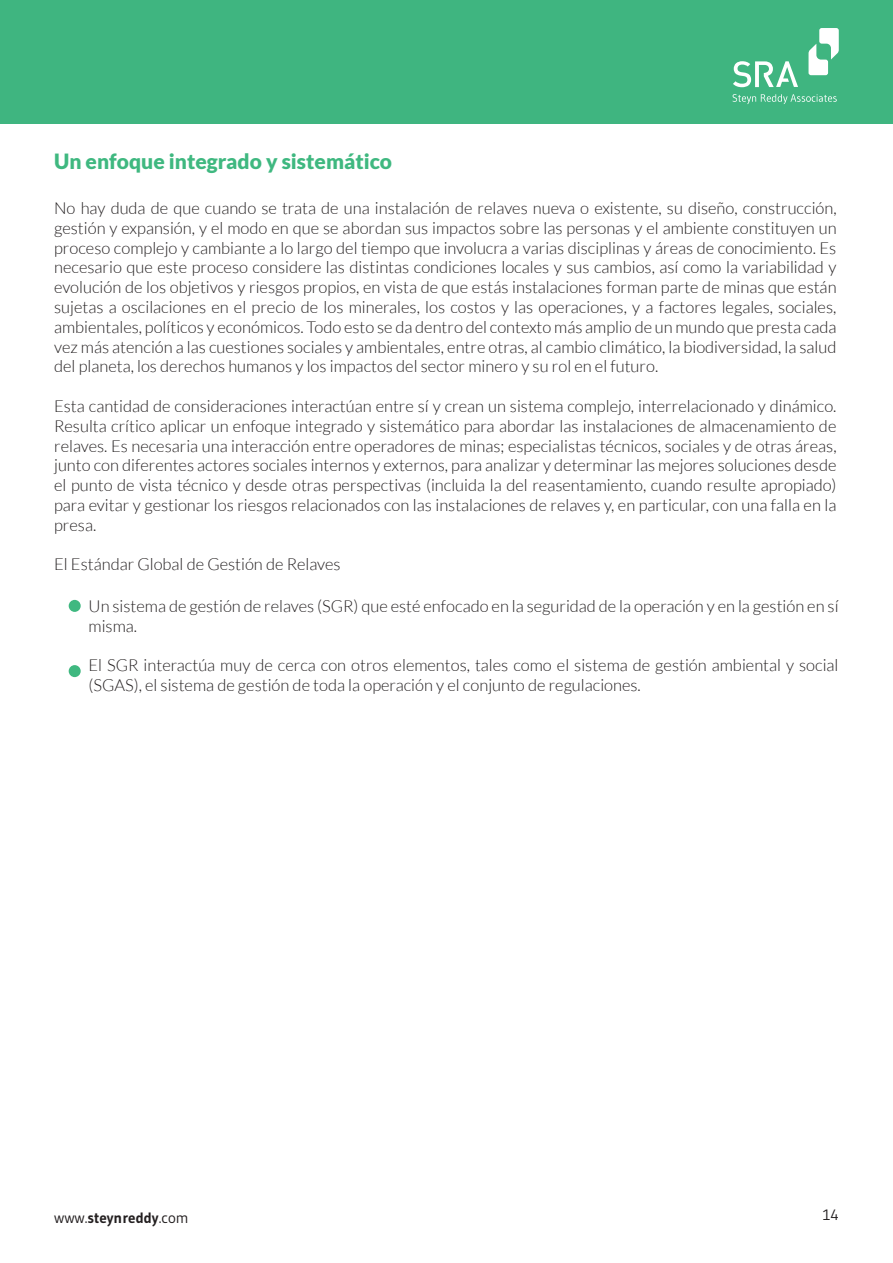
<style>
.page{position:relative;width:893px;height:1263px;background:#fff}
.page>*{position:absolute;margin:0;border:0;box-sizing:border-box;transform-origin:0 0}
.t1{font:900 21px "Lato";color:#3fb880}
.t2{font:300 16.5px/19.8px "Lato";color:#231f20;text-align:justify}
.t3{font:700 15px "Gudea";color:#231f20}
.t4{font:15px "Gudea";color:#231f20}
.s1{font-weight:400}
</style>
<div class="page">
<div style="left:0;top:0;width:893px;height:123px;background:#3fb580"></div>
<svg style="left:733px;top:61px;width:65px;height:26px"></svg>
<svg style="left:732px;top:94px;width:105px;height:10px"></svg>
<svg style="left:808px;top:28px;width:31px;height:47px"></svg>
<div style="left:69px;top:600px;width:12px;height:12px;background:#3fb880;border-radius:50%"></div>
<div style="left:69px;top:665px;width:12px;height:12px;background:#3fb880;border-radius:50%"></div>
<p class="t1" style="left:54px;top:149px;width:339px">Un enfoque integrado y sistemático</p>
<p class="t2" style="left:54px;top:198px;width:784px">No hay duda de que cuando se trata de una instalación de relaves nueva o existente, su diseño, construcción, gestión y expansión, y el modo en que se abordan sus impactos sobre las personas y el ambiente constituyen un proceso complejo y cambiante a lo largo del tiempo que involucra a varias disciplinas y áreas de conocimiento. Es necesario que este proceso considere las distintas condiciones locales y sus cambios, así como la variabilidad y evolución de los objetivos y riesgos propios, en vista de que estás instalaciones forman parte de minas que están sujetas a oscilaciones en el precio de los minerales, los costos y las operaciones, y a factores legales, sociales, ambientales, políticos y económicos. Todo esto se da dentro del contexto más amplio de un mundo que presta cada vez más atención a las cuestiones sociales y ambientales, entre otras, al cambio climático, la biodiversidad, la salud del planeta, los derechos humanos y los impactos del sector minero y su rol en el futuro.</p>
<p class="t2" style="left:54px;top:396px;width:784px">Esta cantidad de consideraciones interactúan entre sí y crean un sistema complejo, interrelacionado y dinámico.<br>Resulta crítico aplicar un enfoque integrado y sistemático para abordar las instalaciones de almacenamiento de relaves. Es necesaria una interacción entre operadores de minas; especialistas técnicos, sociales y de otras áreas, junto con diferentes actores sociales internos y externos, para analizar y determinar las mejores soluciones desde el punto de vista técnico y desde otras perspectivas (incluida la del reasentamiento, cuando resulte apropiado) para evitar y gestionar los riesgos relacionados con las instalaciones de relaves y, en particular, con una falla en la presa.</p>
<p class="t2" style="left:54px;top:555px;width:288px">El Estándar Global de Gestión de Relaves</p>
<p class="t2" style="left:89px;top:596px;width:751px">Un sistema de gestión de relaves (SGR) que esté enfocado en la seguridad de la operación y en la gestión en sí misma.</p>
<p class="t2" style="left:89px;top:655px;width:751px">El SGR interactúa muy de cerca con otros elementos, tales como el sistema de gestión ambiental y social (SGAS), el sistema de gestión de toda la operación y el conjunto de regulaciones.</p>
<p class="t3" style="left:54px;top:1208px;width:136px"><span class="s1">www.</span>steynreddy<span class="s1">.com</span></p>
<p class="t4" style="left:823px;top:1205px;width:17px">14</p>
</div>
